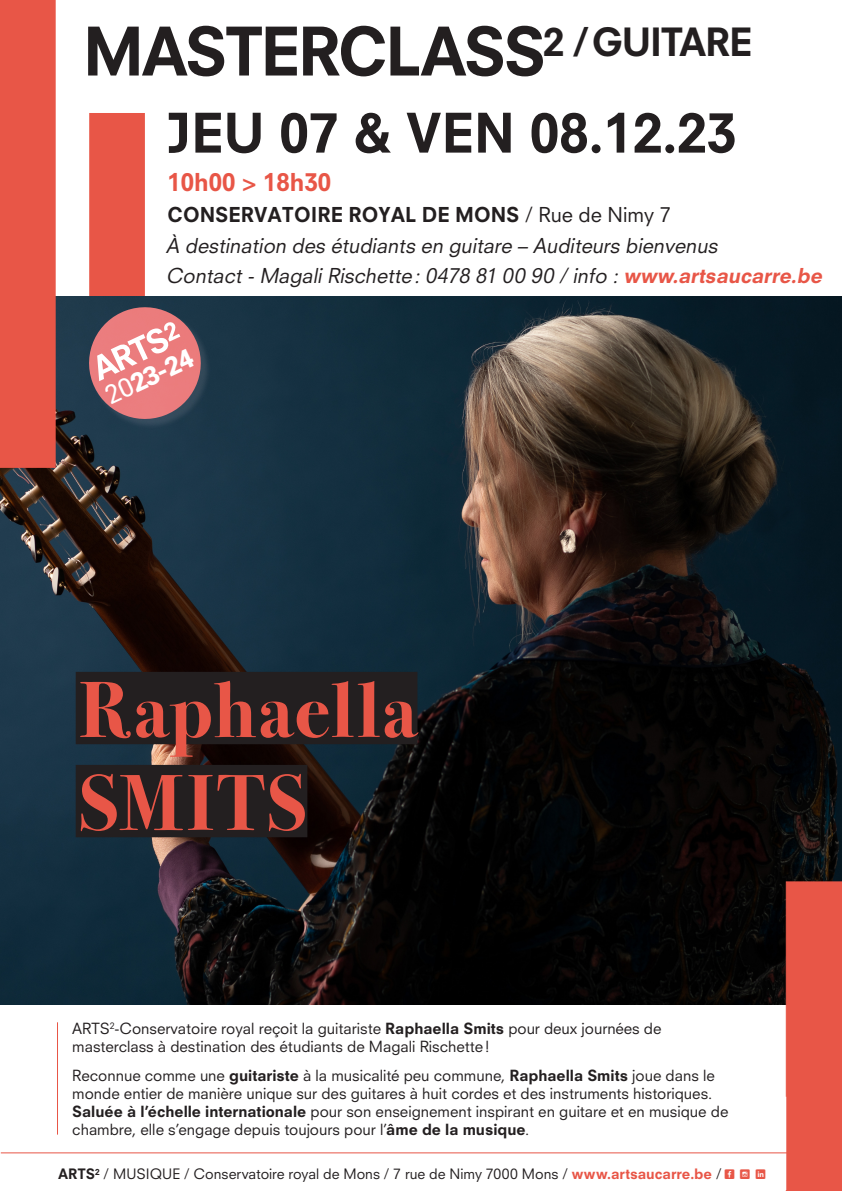
<style>
.page{position:relative;width:842px;height:1191px;background:#fff}
.page>*{position:absolute;margin:0;border:0;box-sizing:border-box;transform-origin:0 0}
.t1{font:700 79.4px "Bodoni Svty Two ITCTT";letter-spacing:.025em;color:#e85647}
.t2{font:800 65px "Neuzeit SLT Std";letter-spacing:-.05em;color:#231f20}
.t3{font:800 53px "Neuzeit SLT Std";color:#231f20}
.t4{font:900 26px "Roboto";color:#fff}
.t5{font:800 24px "Neuzeit SLT Std";color:#e85647}
.t6{font:italic 20px/30.6px "Neuzeit SLT Std";color:#231f20}
.t7{font:15px/18px "Neuzeit SLT Std";color:#231f20}
.t8{font:14px "Neuzeit SLT Std";color:#231f20}
.s1{font-weight:800;font-style:normal}
.s2{font-style:normal}
.s3{font-weight:800;color:#e85647}
.s4{font-weight:400}
.s5{font-weight:800}
.s6{font-family:"Social Shapes";color:#e85647}
</style>
<div class="page">
<hr style="left:1px;top:1152px;width:841px;height:1px;background:#e85647">
<hr style="left:57px;top:1022px;width:1px;height:112px;background:#e85647">
<img style="left:0;top:296px;width:842px;height:708px">
<div style="left:0;top:0;width:56px;height:468px;background:#e85647"></div>
<div style="left:76px;top:672px;width:341px;height:72px;background:#231f20"></div>
<div style="left:76px;top:765px;width:231px;height:72px;background:#231f20"></div>
<div style="left:785px;top:881px;width:57px;height:310px;background:#e85647"></div>
<div style="left:90px;top:308px;width:122px;height:122px;background:#1c3749"></div>
<svg style="left:82px;top:113px;width:126px;height:313px"></svg>
<p class="t2" style="left:83px;top:12px;width:671px">MASTERCLASS<sup>2</sup> <sup>/GUITARE</sup></p>
<p class="t3" style="left:167px;top:101px;width:570px">JEU 07 &amp; VEN 08.12.23</p>
<p class="t5" style="left:167px;top:167px;width:165px">10h00 &gt; 18h30</p>
<p class="t6" style="left:166px;top:199px;width:662px"><span class="s1">CONSERVATOIRE ROYAL DE MONS</span> <span class="s2">/ Rue de Nimy 7<br></span>À destination des étudiants en guitare – Auditeurs bienvenus<br>Contact - Magali Rischette : 0478 81 00 90 / info : <span class="s3">www.artsaucarre.be</span></p>
<h3 class="t4" style="left:99px;top:380px;width:96px;rotate:-25deg"><span class="s4">20</span>23-24</h3>
<p class="t1" style="left:79px;top:644px;width:339px">Raphaella</p>
<p class="t1" style="left:79px;top:737px;width:229px">SMITS</p>
<p class="t7" style="left:72px;top:1019px;width:591px">ARTS<sup>2</sup>-Conservatoire royal reçoit la guitariste <span class="s5">Raphaella Smits</span> pour deux journées de masterclass à destination des étudiants de Magali Rischette !</p>
<p class="t7" style="left:72px;top:1065px;width:657px">Reconnue comme une <span class="s5">guitariste</span> à la musicalité peu commune, <span class="s5">Raphaella Smits</span> joue dans le monde entier de manière unique sur des guitares à huit cordes et des instruments historiques.<br><span class="s5">Saluée à l’échelle internationale</span> pour son enseignement inspirant en guitare et en musique de chambre, elle s’engage depuis toujours pour l’<span class="s5">âme de la musique</span>.</p>
<p class="t8" style="left:58px;top:1165px;width:709px"><span class="s5">ARTS</span><sup>2</sup> / MUSIQUE / Conservatoire royal de Mons / 7 rue de Nimy 7000 Mons / <span class="s3">www.artsaucarre.be</span> / <span class="s6">M P S</span></p>
</div>
